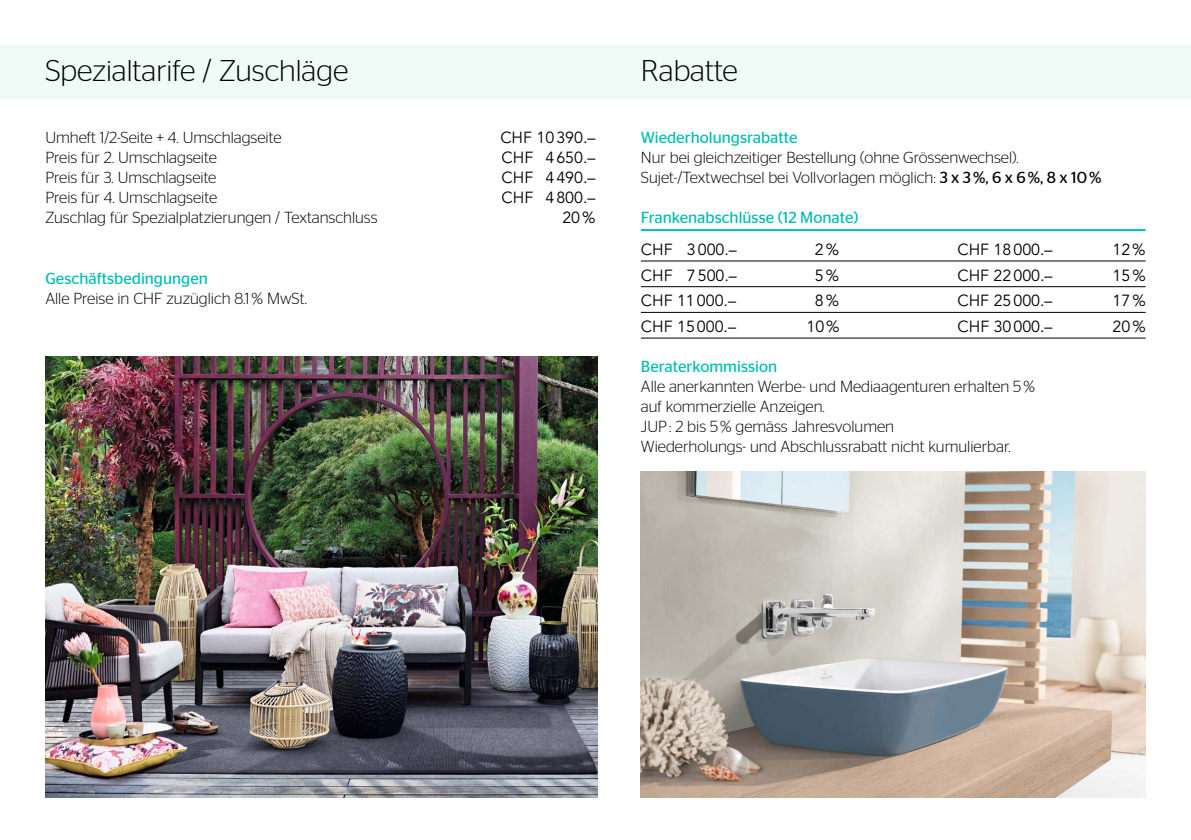
<style>
.page{position:relative;width:1191px;height:840px;background:#fff}
.page>*{position:absolute;margin:0;border:0;box-sizing:border-box;transform-origin:0 0}
.t1{font:300 30px "Stag Sans";color:#000}
.t2{font:300 16px/20px "Stag Sans";color:#000}
.t3{font:16px "Avenir LT Std";color:#000}
.t4{font:16px "Stag Sans";color:#00bdb4}
.s1{font-weight:400}
</style>
<div class="page">
<img style="left:45px;top:356px;width:552px;height:440px">
<img style="left:641px;top:471px;width:504px;height:325px">
<div style="left:0;top:45px;width:1191px;height:54px;background:#eefbf7"></div>
<hr style="left:641px;top:229px;width:504px;height:2px;background:#00bdb4">
<hr style="left:641px;top:260px;width:504px;height:1px;background:#000">
<hr style="left:641px;top:286px;width:504px;height:1px;background:#000">
<hr style="left:641px;top:312px;width:504px;height:1px;background:#000">
<hr style="left:641px;top:337px;width:504px;height:1px;background:#000">
<h1 class="t1" style="left:45px;top:54px;width:304px">Spezialtarife / Zuschläge</h1>
<h1 class="t1" style="left:641px;top:54px;width:98px">Rabatte</h1>
<p class="t2" style="left:45px;top:127px;width:238px">Umheft 1/2-Seite + 4. Umschlagseite</p>
<p class="t3" style="left:500px;top:128px;width:97px">CHF 10390.–</p>
<p class="t2" style="left:45px;top:147px;width:173px">Preis für 2. Umschlagseite</p>
<p class="t3" style="left:501px;top:148px;width:95px">CHF 4650.–</p>
<p class="t2" style="left:45px;top:167px;width:172px">Preis für 3. Umschlagseite</p>
<p class="t3" style="left:501px;top:168px;width:95px">CHF 4490.–</p>
<p class="t2" style="left:45px;top:187px;width:173px">Preis für 4. Umschlagseite</p>
<p class="t3" style="left:501px;top:188px;width:95px">CHF 4800.–</p>
<p class="t2" style="left:45px;top:207px;width:334px">Zuschlag für Spezialplatzierungen / Textanschluss</p>
<p class="t3" style="left:562px;top:208px;width:35px">20%</p>
<p class="t4" style="left:45px;top:269px;width:164px">Geschäftsbedingungen</p>
<p class="t2" style="left:45px;top:287px;width:263px">Alle Preise in CHF zuzüglich 8.1% MwSt.</p>
<p class="t4" style="left:641px;top:129px;width:158px">Wiederholungsrabatte</p>
<p class="t2" style="left:641px;top:147px;width:462px">Nur bei gleichzeitiger Bestellung (ohne Grössenwechsel).<br>Sujet-/Textwechsel bei Vollvorlagen möglich: <span class="s1">3 x 3%, 6 x 6%, 8 x 10%</span></p>
<p class="t4" style="left:641px;top:209px;width:219px">Frankenabschlüsse (12 Monate)</p>
<p class="t3" style="left:641px;top:240px;width:98px">CHF 3000.–</p>
<p class="t3" style="left:815px;top:240px;width:26px">2%</p>
<p class="t3" style="left:957px;top:240px;width:97px">CHF 18000.–</p>
<p class="t3" style="left:1112px;top:240px;width:35px">12%</p>
<p class="t3" style="left:641px;top:265px;width:98px">CHF 7500.–</p>
<p class="t3" style="left:815px;top:265px;width:26px">5%</p>
<p class="t3" style="left:957px;top:265px;width:97px">CHF 22000.–</p>
<p class="t3" style="left:1112px;top:265px;width:35px">15%</p>
<p class="t3" style="left:641px;top:291px;width:97px">CHF 11000.–</p>
<p class="t3" style="left:815px;top:291px;width:26px">8%</p>
<p class="t3" style="left:957px;top:291px;width:97px">CHF 25000.–</p>
<p class="t3" style="left:1112px;top:291px;width:35px">17%</p>
<p class="t3" style="left:641px;top:317px;width:97px">CHF 15000.–</p>
<p class="t3" style="left:806px;top:317px;width:35px">10%</p>
<p class="t3" style="left:957px;top:317px;width:97px">CHF 30000.–</p>
<p class="t3" style="left:1112px;top:317px;width:35px">20%</p>
<p class="t4" style="left:641px;top:357px;width:138px">Beraterkommission</p>
<p class="t2" style="left:641px;top:376px;width:395px">Alle anerkannten Werbe- und Mediaagenturen erhalten 5% auf kommerzielle Anzeigen.<br>JUP: 2 bis 5% gemäss Jahresvolumen<br>Wiederholungs- und Abschlussrabatt nicht kumulierbar.</p>
</div>
